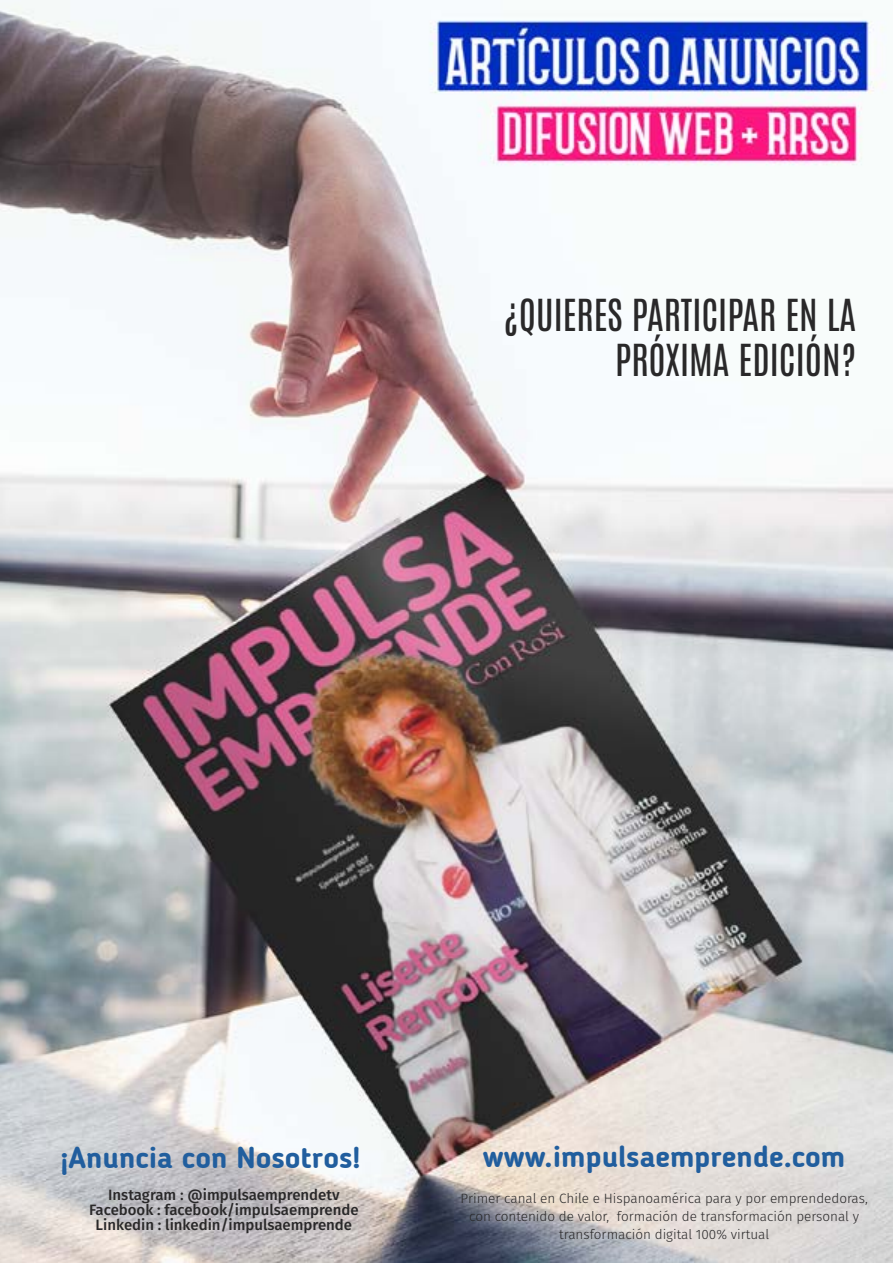
<style>
.page{position:relative;width:893px;height:1263px;background:#fff}
.page>*{position:absolute;margin:0;border:0;box-sizing:border-box;transform-origin:0 0}
.t1{font:37.5px/45px "Antonio";color:#292829;text-align:right}
.t2{font:700 30px "Blogger Sans";color:#215e9e}
.t3{font:500 15px/15px "Fira Sans";color:#292829;text-align:center}
.t4{font:300 13.5px/18px "Fira Sans";color:#292829;text-align:center}
</style>
<div class="page">
<img style="left:0;top:6px;width:893px;height:1257px">
<h1 class="t1" style="left:503px;top:293px;width:354px">¿QUIERES PARTICIPAR EN LA<br>PRÓXIMA EDICIÓN?</h1>
<h2 class="t2" style="left:60px;top:1140px;width:301px">¡Anuncia con Nosotros!</h2>
<p class="t3" style="left:89px;top:1186px;width:271px">Instagram : @impulsaemprendetv<br>Facebook : facebook/impulsaemprende<br>Linkedin : linkedin/impulsaemprende</p>
<h2 class="t2" style="left:483px;top:1139px;width:364px">www.impulsaemprende.com</h2>
<p class="t4" style="left:461px;top:1189px;width:409px">Primer canal en Chile e Hispanoamérica para y por emprendedoras, con contenido de valor, formación de transformación personal y transformación digital 100% virtual</p>
</div>
